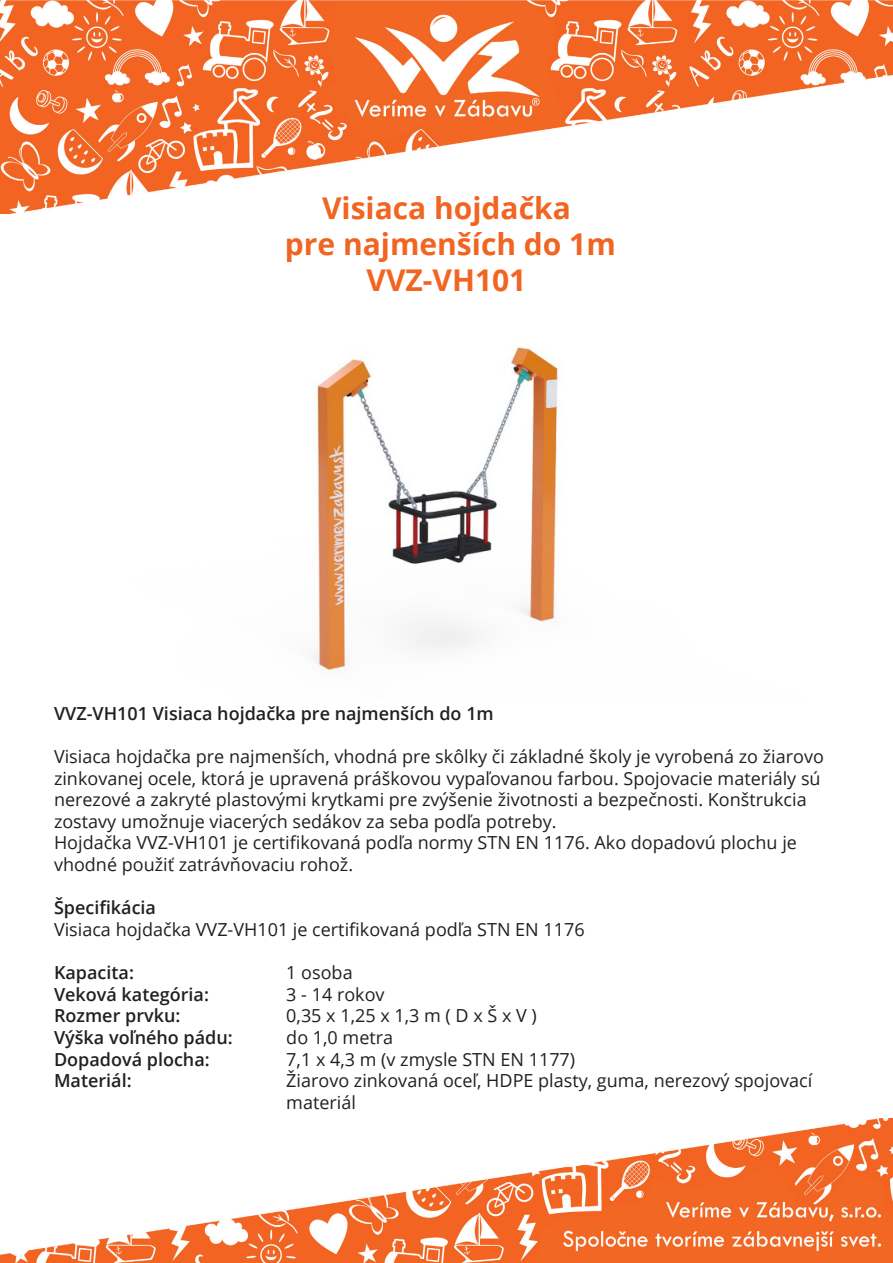
<style>
.page{position:relative;width:893px;height:1263px;background:#fff}
.page>*{position:absolute;margin:0;border:0;box-sizing:border-box;transform-origin:0 0}
.Veľký_Nádpis_-_Oranžová_-_20pt{font:700 30px "Open Sans";color:#f16523}
.Text_čierna_12pt{font:18px/21.6px "Open Sans";color:#231f20}
.Malý_nádpis_-_čierna_12pt{font:600 18px "Open Sans";color:#231f20}
</style>
<div class="page">
<img style="left:0;top:0;width:893px;height:214px">
<img style="left:0;top:1118px;width:893px;height:145px">
<img style="left:310px;top:347px;width:250px;height:328px">
<p class="Veľký_Nádpis_-_Oranžová_-_20pt" style="left:322px;top:187px;width:250px">Visiaca hojdačka</p>
<p class="Veľký_Nádpis_-_Oranžová_-_20pt" style="left:285px;top:223px;width:332px">pre najmenších do 1m</p>
<p class="Veľký_Nádpis_-_Oranžová_-_20pt" style="left:367px;top:259px;width:161px">VVZ-VH101</p>
<p class="Malý_nádpis_-_čierna_12pt" style="left:54px;top:701px;width:441px">VVZ-VH101 Visiaca hojdačka pre najmenších do 1m</p>
<p class="Text_čierna_12pt" style="left:54px;top:745px;width:771px">Visiaca hojdačka pre najmenších, vhodná pre skôlky či základné školy je vyrobená zo žiarovo zinkovanej ocele, ktorá je upravená práškovou vypaľovanou farbou. Spojovacie materiály sú nerezové a zakryté plastovými krytkami pre zvýšenie životnosti a bezpečnosti. Konštrukcia zostavy umožnuje viacerých sedákov za seba podľa potreby.<br>Hojdačka VVZ-VH101 je certifikovaná podľa normy STN EN 1176. Ako dopadovú plochu je vhodné použiť zatrávňovaciu rohož.</p>
<p class="Malý_nádpis_-_čierna_12pt" style="left:54px;top:895px;width:104px">Špecifikácia</p>
<p class="Text_čierna_12pt" style="left:54px;top:918px;width:532px">Visiaca hojdačka VVZ-VH101 je certifikovaná podľa STN EN 1176</p>
<p class="Malý_nádpis_-_čierna_12pt" style="left:54px;top:960px;width:81px">Kapacita:</p>
<p class="Malý_nádpis_-_čierna_12pt" style="left:54px;top:982px;width:156px">Veková kategória:</p>
<p class="Malý_nádpis_-_čierna_12pt" style="left:54px;top:1003px;width:128px">Rozmer prvku:</p>
<p class="Malý_nádpis_-_čierna_12pt" style="left:54px;top:1025px;width:180px">Výška voľného pádu:</p>
<p class="Malý_nádpis_-_čierna_12pt" style="left:54px;top:1046px;width:157px">Dopadová plocha:</p>
<p class="Malý_nádpis_-_čierna_12pt" style="left:54px;top:1068px;width:79px">Materiál:</p>
<p class="Text_čierna_12pt" style="left:286px;top:961px;width:68px">1 osoba</p>
<p class="Text_čierna_12pt" style="left:286px;top:983px;width:100px">3 - 14 rokov</p>
<p class="Text_čierna_12pt" style="left:286px;top:1004px;width:252px">0,35 x 1,25 x 1,3 m ( D x Š x V )</p>
<p class="Text_čierna_12pt" style="left:286px;top:1026px;width:108px">do 1,0 metra</p>
<p class="Text_čierna_12pt" style="left:286px;top:1048px;width:290px">7,1 x 4,3 m (v zmysle STN EN 1177)</p>
<p class="Text_čierna_12pt" style="left:286px;top:1069px;width:528px">Žiarovo zinkovaná oceľ, HDPE plasty, guma, nerezový spojovací materiál</p>
</div>
